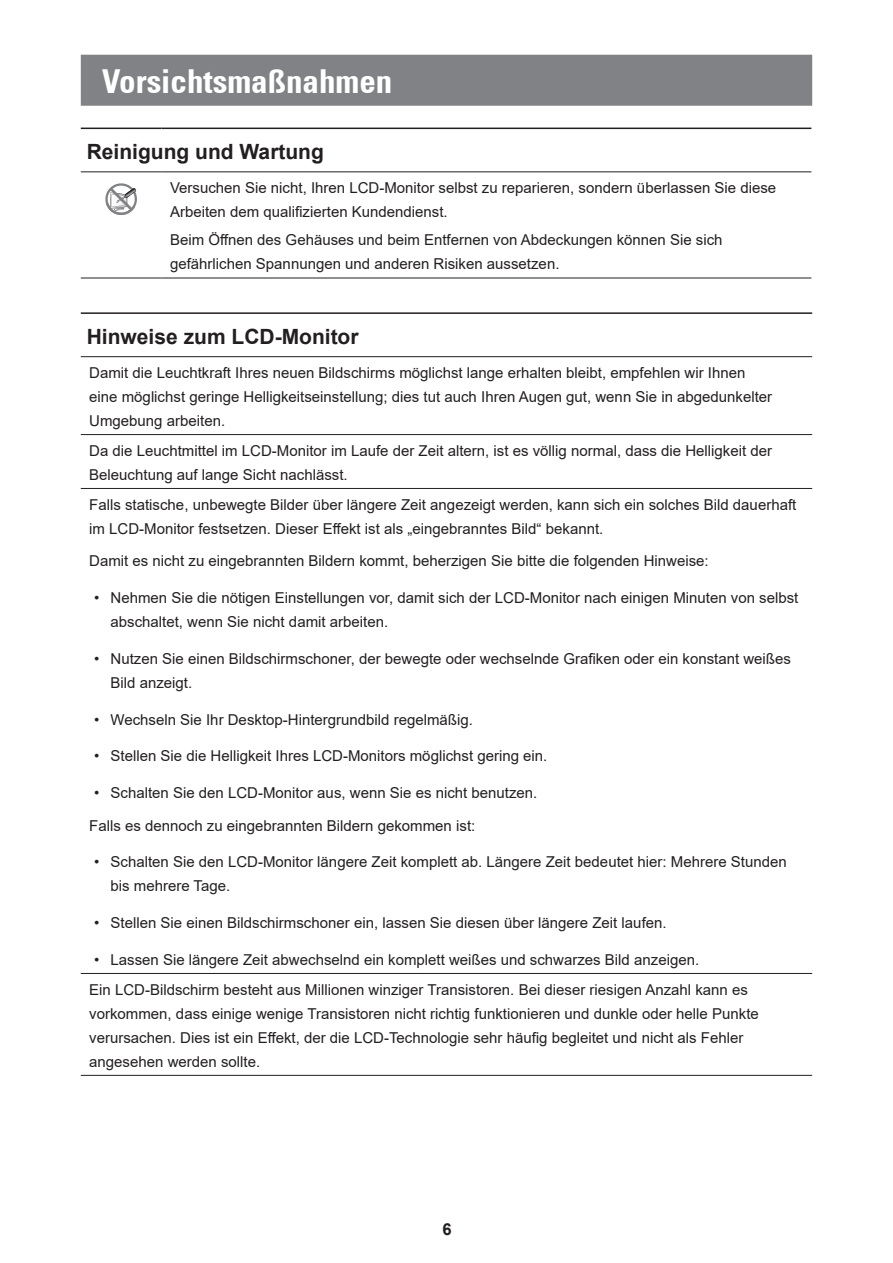
<style>
.page{position:relative;width:893px;height:1263px;background:#fff}
.page>*{position:absolute;margin:0;border:0;box-sizing:border-box;transform-origin:0 0}
.t1{font:700 condensed 33px "Univers 67";color:#fff}
.t2{font:700 21px "Arial";color:#231f20}
.t3{font:700 16.5px "Arial";color:#231f20}
.t4{font:15px/24px "Arial";color:#231f20}
</style>
<div class="page">
<div style="left:81px;top:55px;width:731px;height:51px;background:#808285;border:2px solid #808285"></div>
<hr style="left:81px;top:171px;width:81px;height:1px;background:#231f20">
<hr style="left:162px;top:171px;width:649px;height:1px;background:#231f20">
<hr style="left:81px;top:278px;width:81px;height:1px;background:#231f20">
<hr style="left:162px;top:278px;width:649px;height:1px;background:#231f20">
<hr style="left:81px;top:128px;width:81px;height:1px;background:#231f20">
<hr style="left:162px;top:128px;width:649px;height:1px;background:#231f20">
<svg style="left:105px;top:183px;width:32px;height:32px"></svg>
<hr style="left:81px;top:356px;width:731px;height:1px;background:#231f20">
<hr style="left:81px;top:434px;width:731px;height:1px;background:#231f20">
<hr style="left:81px;top:488px;width:731px;height:1px;background:#231f20">
<hr style="left:81px;top:973px;width:731px;height:1px;background:#231f20">
<hr style="left:81px;top:1075px;width:731px;height:1px;background:#231f20">
<hr style="left:81px;top:312px;width:731px;height:2px;background:#231f20">
<h1 class="t1" style="left:102px;top:61px;width:292px">Vorsichtsmaßnahmen</h1>
<h2 class="t2" style="left:87px;top:137px;width:239px">Reinigung und Wartung</h2>
<p class="t4" style="left:170px;top:176px;width:608px">Versuchen Sie nicht, Ihren LCD-Monitor selbst zu reparieren, sondern überlassen Sie diese<br>Arbeiten dem qualifizierten Kundendienst.</p>
<p class="t4" style="left:170px;top:228px;width:554px">Beim Öffnen des Gehäuses und beim Entfernen von Abdeckungen können Sie sich gefährlichen Spannungen und anderen Risiken aussetzen.</p>
<h2 class="t2" style="left:87px;top:322px;width:273px">Hinweise zum LCD-Monitor</h2>
<p class="t4" style="left:89px;top:361px;width:684px">Damit die Leuchtkraft Ihres neuen Bildschirms möglichst lange erhalten bleibt, empfehlen wir Ihnen eine möglichst geringe Helligkeitseinstellung; dies tut auch Ihren Augen gut, wenn Sie in abgedunkelter<br>Umgebung arbeiten.</p>
<p class="t4" style="left:89px;top:439px;width:684px">Da die Leuchtmittel im LCD-Monitor im Laufe der Zeit altern, ist es völlig normal, dass die Helligkeit der<br>Beleuchtung auf lange Sicht nachlässt.</p>
<p class="t4" style="left:89px;top:492px;width:708px">Falls statische, unbewegte Bilder über längere Zeit angezeigt werden, kann sich ein solches Bild dauerhaft im LCD-Monitor festsetzen. Dieser Effekt ist als „eingebranntes Bild“ bekannt.</p>
<p class="t4" style="left:89px;top:549px;width:621px">Damit es nicht zu eingebrannten Bildern kommt, beherzigen Sie bitte die folgenden Hinweise:</p>
<p class="t4" style="left:111px;top:586px;width:689px;text-indent:-16px">• Nehmen Sie die nötigen Einstellungen vor, damit sich der LCD-Monitor nach einigen Minuten von selbst abschaltet, wenn Sie nicht damit arbeiten.</p>
<p class="t4" style="left:111px;top:646px;width:682px;text-indent:-16px">• Nutzen Sie einen Bildschirmschoner, der bewegte oder wechselnde Grafiken oder ein konstant weißes<br>Bild anzeigt.</p>
<p class="t4" style="left:94px;top:707px;width:380px">• Wechseln Sie Ihr Desktop-Hintergrundbild regelmäßig.</p>
<p class="t4" style="left:94px;top:744px;width:455px">• Stellen Sie die Helligkeit Ihres LCD-Monitors möglichst gering ein.</p>
<p class="t4" style="left:89px;top:776px;width:450px;line-height:32.5px;text-indent:5px">• Schalten Sie den LCD-Monitor aus, wenn Sie es nicht benutzen.<br>Falls es dennoch zu eingebrannten Bildern gekommen ist:</p>
<p class="t4" style="left:111px;top:850px;width:678px;text-indent:-16px">• Schalten Sie den LCD-Monitor längere Zeit komplett ab. Längere Zeit bedeutet hier: Mehrere Stunden bis mehrere Tage.</p>
<p class="t4" style="left:94px;top:911px;width:574px">• Stellen Sie einen Bildschirmschoner ein, lassen Sie diesen über längere Zeit laufen.</p>
<p class="t4" style="left:89px;top:944px;width:660px;line-height:29.8px;text-indent:5px">• Lassen Sie längere Zeit abwechselnd ein komplett weißes und schwarzes Bild anzeigen.<br>Ein LCD-Bildschirm besteht aus Millionen winziger Transistoren. Bei dieser riesigen Anzahl kann es</p>
<p class="t4" style="left:89px;top:1001px;width:671px">vorkommen, dass einige wenige Transistoren nicht richtig funktionieren und dunkle oder helle Punkte verursachen. Dies ist ein Effekt, der die LCD-Technologie sehr häufig begleitet und nicht als Fehler angesehen werden sollte.</p>
<p class="t3" style="left:443px;top:1217px;width:11px">6</p>
</div>
